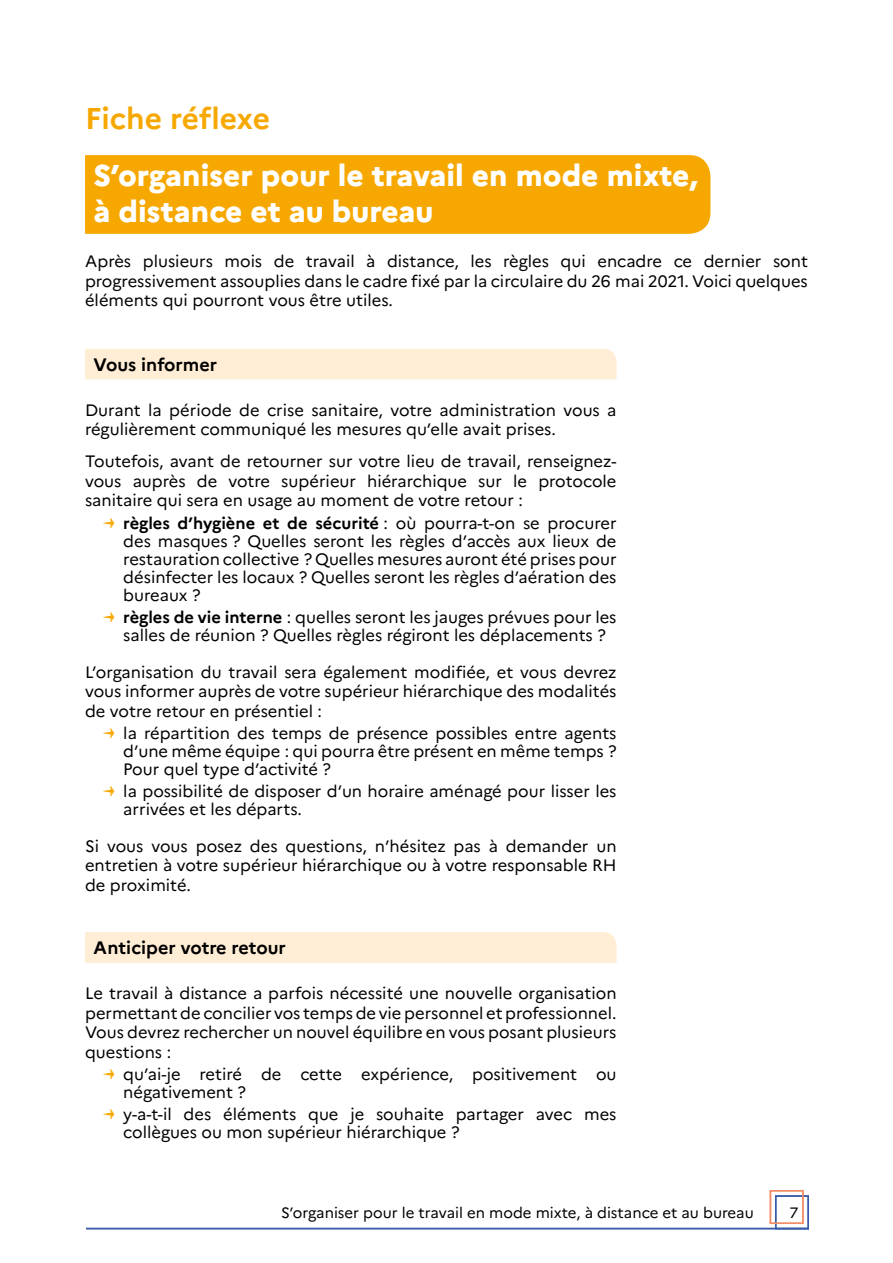
<style>
.page{position:relative;width:893px;height:1263px;background:#fff}
.page>*{position:absolute;margin:0;border:0;box-sizing:border-box;transform-origin:0 0}
.Titre_Fiche2_H1{font:800 30px/36px "Marianne";color:#fff}
.Titre_Fiche_Reflexe{font:700 30px "Marianne";color:#f7a800}
.Titre1_Fiche2_H2{font:700 18px "Marianne";color:#000}
.Texte_Courant_avant{font:16.5px/18px "Marianne";color:#000;text-align:justify}
.Texte_Courant{font:16.5px/19.5px "Marianne";color:#000;text-align:justify}
.t1{font:15px "Marianne";color:#000}
.s1{font-weight:700}
</style>
<div class="page">
<div style="left:775px;top:1195px;width:34px;height:34px;border:2px solid #385ea9"></div>
<div style="left:770px;top:1190px;width:34px;height:34px;border:2px solid #f28f69"></div>
<hr style="left:86px;top:1228px;width:723px;height:1px;background:#385ea9">
<div style="left:85px;top:155px;width:625px;height:79px;background:#f7a800"></div>
<div style="left:85px;top:349px;width:532px;height:30px;background:#ffeed5"></div>
<div style="left:85px;top:932px;width:532px;height:31px;background:#ffeed5"></div>
<h1 class="Titre_Fiche_Reflexe" style="left:85px;top:100px;width:187px">Fiche réflexe</h1>
<h1 class="Titre_Fiche2_H1" style="left:94px;top:157px;width:606px">S’organiser pour le travail en mode mixte, à distance et au bureau</h1>
<p class="Texte_Courant" style="left:85px;top:251px;width:724px">Après plusieurs mois de travail à distance, les règles qui encadre ce dernier sont progressivement assouplies dans le cadre fixé par la circulaire du 26 mai 2021. Voici quelques éléments qui pourront vous être utiles.</p>
<h2 class="Titre1_Fiche2_H2" style="left:94px;top:353px;width:125px">Vous informer</h2>
<p class="Texte_Courant" style="left:85px;top:400px;width:533px">Durant la période de crise sanitaire, votre administration vous a régulièrement communiqué les mesures qu’elle avait prises.</p>
<p class="Texte_Courant_avant" style="left:85px;top:452px;width:533px;line-height:19.5px">Toutefois, avant de retourner sur votre lieu de travail, renseignez&shy;vous auprès de votre supérieur hiérarchique sur le protocole sanitaire qui sera en usage au moment de votre retour :</p>
<p class="Texte_Courant_avant" style="left:123px;top:514px;width:495px"><span class="s1">règles d’hygiène et de sécurité</span> : où pourra-t-on se procurer des masques ? Quelles seront les règles d’accès aux lieux de restauration collective ? Quelles mesures auront été prises pour désinfecter les locaux ? Quelles seront les règles d’aération des bureaux ?</p>
<p class="Texte_Courant_avant" style="left:123px;top:608px;width:495px"><span class="s1">règles de vie interne</span> : quelles seront les jauges prévues pour les salles de réunion ? Quelles règles régiront les déplacements ?</p>
<p class="Texte_Courant_avant" style="left:85px;top:662px;width:533px;line-height:19.5px">L’organisation du travail sera également modifiée, et vous devrez vous informer auprès de votre supérieur hiérarchique des modalités de votre retour en présentiel :</p>
<p class="Texte_Courant_avant" style="left:123px;top:724px;width:495px">la répartition des temps de présence possibles entre agents d’une même équipe : qui pourra être présent en même temps ?<br>Pour quel type d’activité ?</p>
<p class="Texte_Courant_avant" style="left:123px;top:782px;width:495px">la possibilité de disposer d’un horaire aménagé pour lisser les arrivées et les départs.</p>
<p class="Texte_Courant" style="left:85px;top:836px;width:533px">Si vous vous posez des questions, n’hésitez pas à demander un entretien à votre supérieur hiérarchique ou à votre responsable RH de proximité.</p>
<h2 class="Titre1_Fiche2_H2" style="left:94px;top:937px;width:194px">Anticiper votre retour</h2>
<p class="Texte_Courant_avant" style="left:85px;top:983px;width:533px;line-height:19.5px">Le travail à distance a parfois nécessité une nouvelle organisation permettant de concilier vos temps de vie personnel et professionnel.<br>Vous devrez rechercher un nouvel équilibre en vous posant plusieurs questions :</p>
<p class="Texte_Courant_avant" style="left:123px;top:1065px;width:495px">qu’ai-je retiré de cette expérience, positivement ou négativement ?</p>
<p class="Texte_Courant_avant" style="left:123px;top:1105px;width:495px">y-a-t-il des éléments que je souhaite partager avec mes collègues ou mon supérieur hiérarchique ?</p>
<p class="t1" style="left:281px;top:1204px;width:474px">S’organiser pour le travail en mode mixte, à distance et au bureau</p>
<p class="t1" style="left:789px;top:1204px;width:10px">7</p>
</div>
